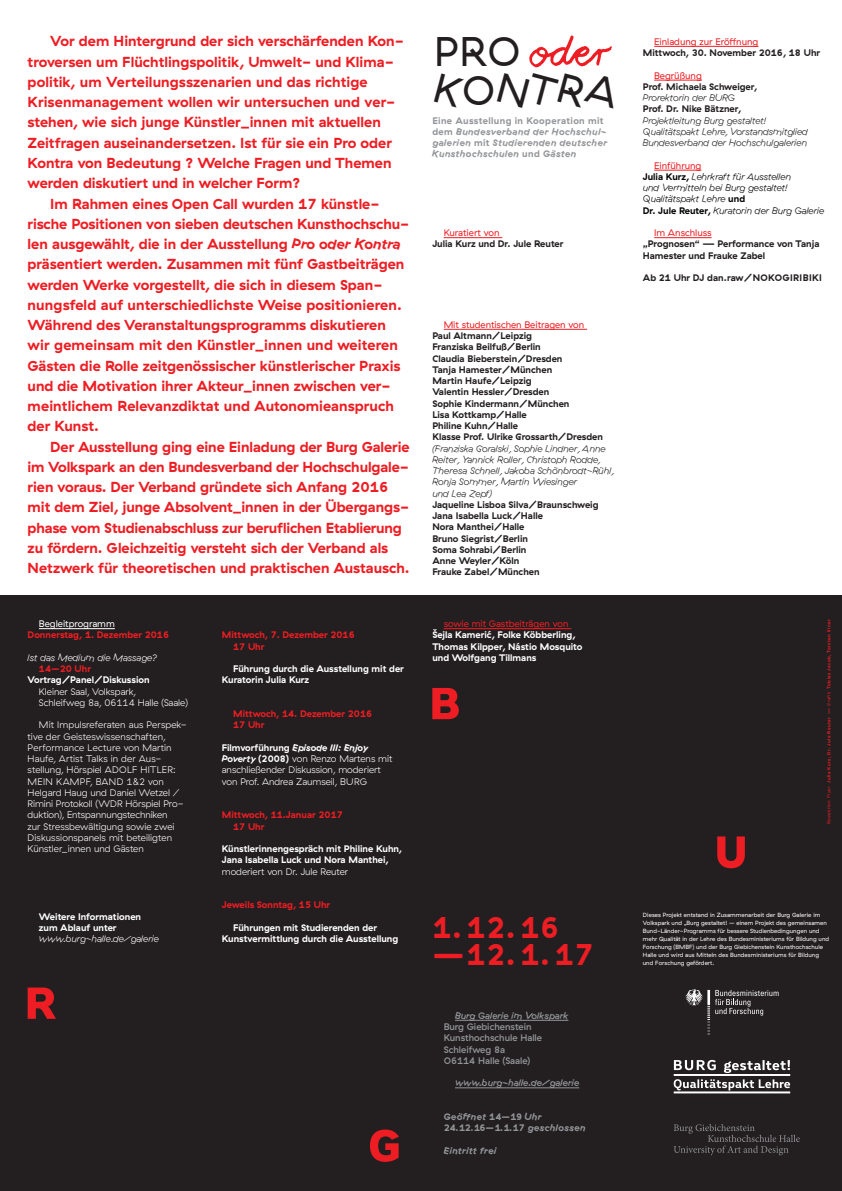
<style>
.page{position:relative;width:842px;height:1191px;background:#fff}
.page>*{position:absolute;margin:0;border:0;box-sizing:border-box;transform-origin:0 0}
.t1{font:41.4px "GT Haptik Regular Rotalic";letter-spacing:.03em;color:#231f20}
.t2{font:41.4px "GT Haptik";color:#231f20}
.Überschrift{font:700 30px/27px "GT Haptik";letter-spacing:.015em;color:#ee1d23}
.Öffnungszeiten{font:700 14.5px/20.3px "GT Haptik";color:#ee1d23}
.Überschrift-2{font:700 9.5px/11.2px "GT Haptik";color:#231f20}
.Überschrift-3{font:300 9.5px/11.3px "GT Haptik";color:#fff}
.Überschrift-4{font:700 9.5px/11.2px "GT Haptik";color:#fff}
.Überschrift-5{font:9.5px/11.2px "GT Haptik Bold Rotalic";letter-spacing:.045em;color:#939598}
.Überschrift-6{font:9.5px/11.2px "GT Haptik Light Rotalic";color:#231f20}
.Überschrift-7{font:700 9.5px/11.2px "GT Haptik";color:#ee1d23}
.Überschrift-8{font:9.5px/11.2px "GT Haptik Light Rotalic";color:#020303}
.Überschrift-9{font:500 9.5px/11.2px "GT Haptik";color:#939598}
.Überschrift-10{font:9.5px "GT Haptik Medium Rotalic";color:#939598}
.Überschrift-11{font:9.5px "GT Haptik Light Rotalic";color:#fff}
.Überschrift-12{font:6px/8px "GT Haptik";letter-spacing:.005em;color:#fff}
.Öffnungszeiten-2{font:700 4.5px "GT Haptik";letter-spacing:.09em;color:#ee1d23}
.s1{font-family:"GT Haptik Bold Rotalic";font-weight:400}
.s2{font-weight:400;color:#fff}
.s3{color:#ee1d23}
.s4{font-family:"GT Haptik Light Rotalic";font-weight:400}
.s5{font-weight:700}
.s6{font-weight:300}
.s7{font-family:"GT Haptik";font-weight:700}
.s8{font-weight:400;color:#ee1d23}
.s9{font-family:"GT Haptik Medium Rotalic";font-weight:400}
.s10{font-family:"GT Haptik";color:#ee1d23}
.s11{font-family:"GT Haptik Regular Rotalic";font-weight:400}
</style>
<div class="page">
<div style="left:0;top:595px;width:842px;height:596px;background:#231f20"></div>
<svg style="left:685px;top:989px;width:93px;height:46px"></svg>
<svg style="left:674px;top:1124px;width:126px;height:31px"></svg>
<svg style="left:674px;top:1060px;width:116px;height:33px"></svg>
<hr style="left:654px;top:46px;width:104px;height:1px;background:#ee1d23">
<hr style="left:654px;top:80px;width:48px;height:1px;background:#ee1d23">
<hr style="left:654px;top:170px;width:47px;height:1px;background:#ee1d23">
<hr style="left:654px;top:237px;width:57px;height:1px;background:#ee1d23">
<hr style="left:444px;top:329px;width:143px;height:1px;background:#ee1d23">
<hr style="left:444px;top:628px;width:127px;height:1px;background:#ee1d23">
<hr style="left:444px;top:237px;width:58px;height:1px;background:#ee1d23">
<hr style="left:455px;top:1020px;width:113px;height:1px;background:#939598">
<hr style="left:455px;top:1087px;width:124px;height:1px;background:#939598">
<img style="left:529px;top:35px;width:83px;height:33px">
<svg style="left:717px;top:836px;width:28px;height:32px"></svg>
<svg style="left:370px;top:1129px;width:29px;height:32px"></svg>
<svg style="left:432px;top:688px;width:27px;height:31px"></svg>
<svg style="left:28px;top:987px;width:28px;height:31px"></svg>
<hr style="left:39px;top:628px;width:76px;height:1px;background:#fff">
<p class="Öffnungszeiten" style="left:28px;top:31px;width:378px;text-indent:23px">Vor dem Hintergrund der sich verschärfenden Kon&shy;troversen um Flüchtlingspolitik, Umwelt- und Klima&shy;politik, um Verteilungsszenarien und das richtige Krisenmanagement wollen wir untersuchen und ver&shy;stehen, wie sich junge Künstler_innen mit aktuellen Zeitfragen auseinandersetzen. Ist für sie ein Pro oder Kontra von Bedeutung ? Welche Fragen und Themen werden diskutiert und in welcher Form?</p>
<p class="Öffnungszeiten" style="left:28px;top:193px;width:383px;text-indent:23px">Im Rahmen eines Open Call wurden 17 künstle&shy;rische Positionen von sieben deutschen Kunsthochschu&shy;len ausgewählt, die in der Ausstellung <span class="s1">Pro oder Kontra </span>präsentiert werden. Zusammen mit fünf Gastbeiträgen werden Werke vorgestellt, die sich in diesem Span&shy;nungsfeld auf unterschiedlichste Weise positionieren.<br>Während des Veranstaltungsprogramms diskutieren wir gemeinsam mit den Künstler_innen und weiteren Gästen die Rolle zeitgenössischer künstlerischer Praxis und die Motivation ihrer Akteur_innen zwischen ver&shy;meintlichem Relevanzdiktat und Autonomieanspruch der Kunst.</p>
<p class="Öffnungszeiten" style="left:28px;top:436px;width:383px;text-indent:23px">Der Ausstellung ging eine Einladung der Burg Galerie im Volkspark an den Bundesverband der Hochschulgale&shy;rien voraus. Der Verband gründete sich Anfang 2016 mit dem Ziel, junge Absolvent_innen in der Übergangs&shy;phase vom Studienabschluss zur beruflichen Etablierung zu fördern. Gleichzeitig versteht sich der Verband als Netzwerk für theoretischen und praktischen Austausch.</p>
<p class="Überschrift-7" style="left:28px;top:618px;width:143px;text-indent:11px"><span class="s2">Begleitprogramm<br></span>Donnerstag, 1. Dezember 2016</p>
<p class="Überschrift-11" style="left:28px;top:652px;width:131px">Ist das Medium die Massage?</p>
<p class="Überschrift-4" style="left:28px;top:663px;width:124px;text-indent:11px"><span class="s3">14–20 Uhr<br></span>Vortrag/Panel/Diskussion</p>
<p class="Überschrift-3" style="left:39px;top:686px;width:150px">Kleiner Saal, Volkspark,<br>Schleifweg 8a, 06114 Halle (Saale)</p>
<p class="Überschrift-3" style="left:28px;top:719px;width:161px;text-indent:11px">Mit Impulsreferaten aus Perspek&shy;tive der Geisteswissenschaften,<br>Performance Lecture von Martin<br>Haufe, Artist Talks in der Aus&shy;stellung, Hörspiel ADOLF HITLER:<br>MEIN KAMPF, BAND 1&amp;2 von<br>Helgard Haug und Daniel Wetzel /<br>Rimini Protokoll (WDR Hörspiel Pro&shy;duktion), Entspannungstechniken<br>zur Stressbewältigung sowie zwei<br>Diskussionspanels mit beteiligten<br>Künstler_innen und Gästen</p>
<p class="Überschrift-4" style="left:39px;top:911px;width:121px">Weitere Informationen zum Ablauf unter <span class="s4">www.burg-halle.de/galerie</span></p>
<p class="Überschrift-7" style="left:222px;top:629px;width:134px">Mittwoch, 7. Dezember 2016</p>
<p class="Überschrift-7" style="left:233px;top:641px;width:33px">17 Uhr</p>
<p class="Überschrift-4" style="left:222px;top:663px;width:184px;text-indent:11px">Führung durch die Ausstellung mit der<br>Kuratorin Julia Kurz</p>
<p class="Überschrift-7" style="left:233px;top:708px;width:141px">Mittwoch, 14. Dezember 2016</p>
<p class="Überschrift-7" style="left:233px;top:719px;width:33px">17 Uhr</p>
<p class="Überschrift-3" style="left:222px;top:742px;width:172px"><span class="s5">Filmvorführung</span> <span class="s1">Episode III: Enjoy Poverty</span> <span class="s5">(2008)</span> von Renzo Martens mit anschließender Diskussion, moderiert von Prof. Andrea Zaumseil, BURG</p>
<p class="Überschrift-7" style="left:222px;top:809px;width:122px">Mittwoch, 11.Januar 2017</p>
<p class="Überschrift-7" style="left:233px;top:821px;width:33px">17 Uhr</p>
<p class="Überschrift-4" style="left:222px;top:843px;width:182px">Künstlerinnengespräch mit Philine Kuhn,<br>Jana Isabella Luck und Nora Manthei, <span class="s6">moderiert von Dr. Jule Reuter</span></p>
<p class="Überschrift-7" style="left:222px;top:899px;width:110px">Jeweils Sonntag, 15 Uhr</p>
<p class="Überschrift-4" style="left:222px;top:922px;width:178px;text-indent:11px">Führungen mit Studierenden der<br>Kunstvermittlung durch die Ausstellung</p>
<p class="t2" style="left:434px;top:28px;width:88px">PRO</p>
<p class="t1" style="left:434px;top:65px;width:185px">KONTRA</p>
<p class="Überschrift-5" style="left:432px;top:115px;width:176px"><span class="s7">Eine Ausstellung in Kooperation mit dem</span> Bundesverband der Hochschul&shy;galerien <span class="s7">mit</span> Studierenden deutscher Kunsthochschulen <span class="s7">und</span> Gästen</p>
<p class="Überschrift-2" style="left:432px;top:227px;width:133px;text-indent:11px"><span class="s8">Kuratiert von<br></span>Julia Kurz und Dr. Jule Reuter</p>
<p class="Überschrift-2" style="left:432px;top:319px;width:183px;text-indent:11px"><span class="s8">Mit studentischen Beitragen von<br></span>Paul Altmann/Leipzig<br>Franziska Beilfuß/Berlin<br>Claudia Bieberstein/Dresden<br>Tanja Hamester/München<br>Martin Haufe/Leipzig<br>Valentin Hessler/Dresden<br>Sophie Kindermann/München<br>Lisa Kottkamp/Halle<br>Philine Kuhn/Halle<br>Klasse Prof. Ulrike Grossarth/Dresden <span class="s4">(Franziska Goralski, Sophie Lindner, Anne<br>Reiter, Yannick Roller, Christoph Rodde,<br>Theresa Schnell, Jakoba Schönbrodt-Rühl,<br>Ronja Sommer, Martin Wiesinger<br>und Lea Zepf)<br></span>Jaqueline Lisboa Silva/Braunschweig<br>Jana Isabella Luck/Halle<br>Nora Manthei/Halle<br>Bruno Siegrist/Berlin<br>Soma Sohrabi/Berlin<br>Anne Weyler/Köln<br>Frauke Zabel/München</p>
<p class="Überschrift-4" style="left:432px;top:618px;width:152px;text-indent:11px"><span class="s8">sowie mit Gastbeiträgen von<br></span>Šejla Kamerić, Folke Köbberling,<br>Thomas Kilpper, Nástio Mosquito und Wolfgang Tillmans</p>
<p class="Überschrift" style="left:432px;top:914px;width:163px">1.12.16 ––12.1.17</p>
<p class="Überschrift-9" style="left:444px;top:1010px;width:126px;text-indent:11px"><span class="s9">Burg Galerie im Volkspark<br></span>Burg Giebichenstein<br>Kunsthochschule Halle<br>Schleifweg 8a<br>06114 Halle (Saale)</p>
<p class="Überschrift-10" style="left:455px;top:1077px;width:126px">www.burg-halle.de/galerie</p>
<p class="Überschrift-5" style="left:444px;top:1111px;width:144px">Geöffnet <span class="s7">14–19</span> Uhr<br><span class="s7">24.12.16–1.1.17</span> geschlossen</p>
<p class="Überschrift-5" style="left:444px;top:1145px;width:54px">Eintritt frei</p>
<p class="Überschrift-2" style="left:643px;top:36px;width:179px;text-indent:11px"><span class="s8">Einladung zur Eröffnung<br></span>Mittwoch, 30. November 2016, 18 Uhr</p>
<p class="Überschrift-6" style="left:643px;top:70px;width:167px;text-indent:11px"><span class="s10">Begrüßung<br></span><span class="s7">Prof. Michaela Schweiger,<br></span>Prorektorin der BURG<br><span class="s7">Prof. Dr. Nike Bätzner,<br></span>Projektleitung Burg gestaltet!<br>Qualitätspakt Lehre, Vorstandsmitglied<br>Bundesverband der Hochschulgalerien</p>
<p class="Überschrift-8" style="left:643px;top:160px;width:183px;text-indent:11px"><span class="s10">Einführung<br></span><span class="s7">Julia Kurz,</span> Lehrkraft für Ausstellen<br>und Vermitteln bei Burg gestaltet!<br>Qualitätspakt Lehre <span class="s7">und<br>Dr. Jule Reuter,</span> Kuratorin der Burg Galerie</p>
<p class="Überschrift-2" style="left:643px;top:227px;width:178px;text-indent:11px"><span class="s8">Im Anschluss<br></span>„Prognosen“ — Performance von Tanja<br>Hamester und Frauke Zabel</p>
<p class="Überschrift-2" style="left:643px;top:272px;width:181px">Ab 21 Uhr DJ dan.raw/NOKOGIRIBIKI</p>
<p class="Öffnungszeiten-2" style="left:826px;top:824px;width:206px;rotate:-90deg"><span class="s11">Redaktion Flyer</span> Julia Kurz, Dr. Jule Reuter — <span class="s11">Grafik</span> Tobias Jacob, Torsten Illner</p>
<p class="Überschrift-12" style="left:643px;top:910px;width:188px">Dieses Projekt entstand in Zusammenarbeit der Burg Galerie im Volkspark und „Burg gestaltet! – einem Projekt des gemeinsamen Bund-Länder-Programms für bessere Studienbedingungen und mehr Qualität in der Lehre des Bundesministeriums für Bildung und Forschung (BMBF) und der Burg Giebichenstein Kunsthochschule Halle und wird aus Mitteln des Bundesministeriums für Bildung und Forschung gefördert.</p>
</div>
